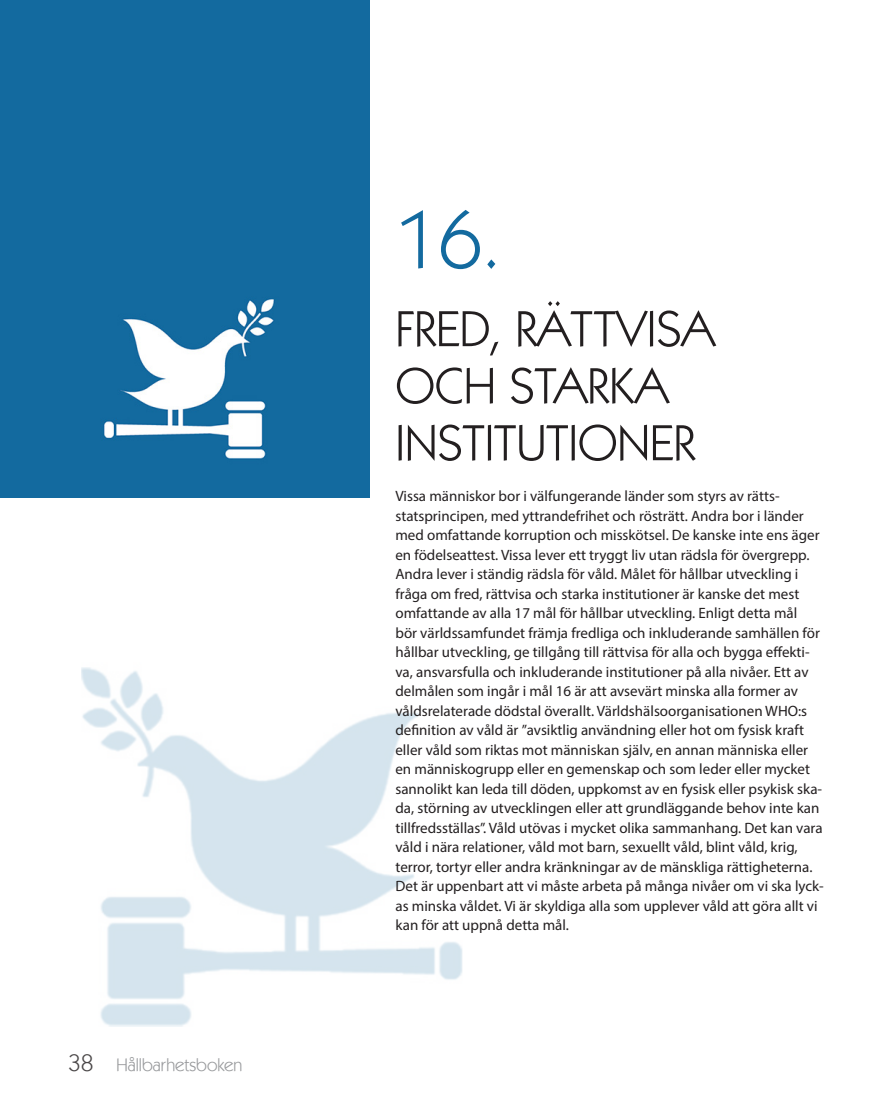
<style>
.page{position:relative;width:893px;height:1106px;background:#fff}
.page>*{position:absolute;margin:0;border:0;box-sizing:border-box;transform-origin:0 0}
.Rubrik{font:81px "Kabel IT Cby BT";color:#136a9f}
.Rubrik-2{font:51px/57px "Kabel IT Cby BT";color:#231f20}
.t1{font:18px "Kabel IT Cby BT";color:#828487}
.Brödtext{font:15px/19.5px "Myriad Pro";color:#231f20}
.s1{font-size:24px;color:#231f20}
</style>
<div class="page">
<img style="left:81px;top:667px;width:382px;height:360px">
<div style="left:0;top:0;width:370px;height:497px;background:#136a9f"></div>
<img style="left:104px;top:299px;width:171px;height:160px">
<p class="t1" style="left:68px;top:1053px;width:176px"><span class="s1">38</span> Hållbarhetsboken</p>
<p class="Rubrik" style="left:395px;top:190px;width:107px">16.</p>
<p class="Rubrik-2" style="left:395px;top:299px;width:321px">FRED, RÄTTVISA<br>OCH STARKA</p>
<p class="Rubrik-2" style="left:395px;top:413px;width:301px">INSTITUTIONER</p>
<p class="Brödtext" style="left:395px;top:486px;width:430px">Vissa människor bor i välfungerande länder som styrs av rätts&shy;statsprincipen, med yttrandefrihet och rösträtt. Andra bor i länder med omfattande korruption och misskötsel. De kanske inte ens äger en födelseattest. Vissa lever ett tryggt liv utan rädsla för övergrepp.<br>Andra lever i ständig rädsla för våld. Målet för hållbar utveckling i fråga om fred, rättvisa och starka institutioner är kanske det mest omfattande av alla 17 mål för hållbar utveckling. Enligt detta mål<br>bör världssamfundet främja fredliga och inkluderande samhällen för hållbar utveckling, ge tillgång till rättvisa för alla och bygga effekti&shy;va, ansvarsfulla och inkluderande institutioner på alla nivåer. Ett av delmålen som ingår i mål 16 är att avsevärt minska alla former av våldsrelaterade dödstal överallt. Världshälsoorganisationen WHO:s definition av våld är ”avsiktlig användning eller hot om fysisk kraft eller våld som riktas mot människan själv, en annan människa eller en människogrupp eller en gemenskap och som leder eller mycket sannolikt kan leda till döden, uppkomst av en fysisk eller psykisk ska&shy;da, störning av utvecklingen eller att grundläggande behov inte kan tillfredsställas”. Våld utövas i mycket olika sammanhang. Det kan vara våld i nära relationer, våld mot barn, sexuellt våld, blint våld, krig, terror, tortyr eller andra kränkningar av de mänskliga rättigheterna.<br>Det är uppenbart att vi måste arbeta på många nivåer om vi ska lyck&shy;as minska våldet. Vi är skyldiga alla som upplever våld att göra allt vi kan för att uppnå detta mål.</p>
</div>
